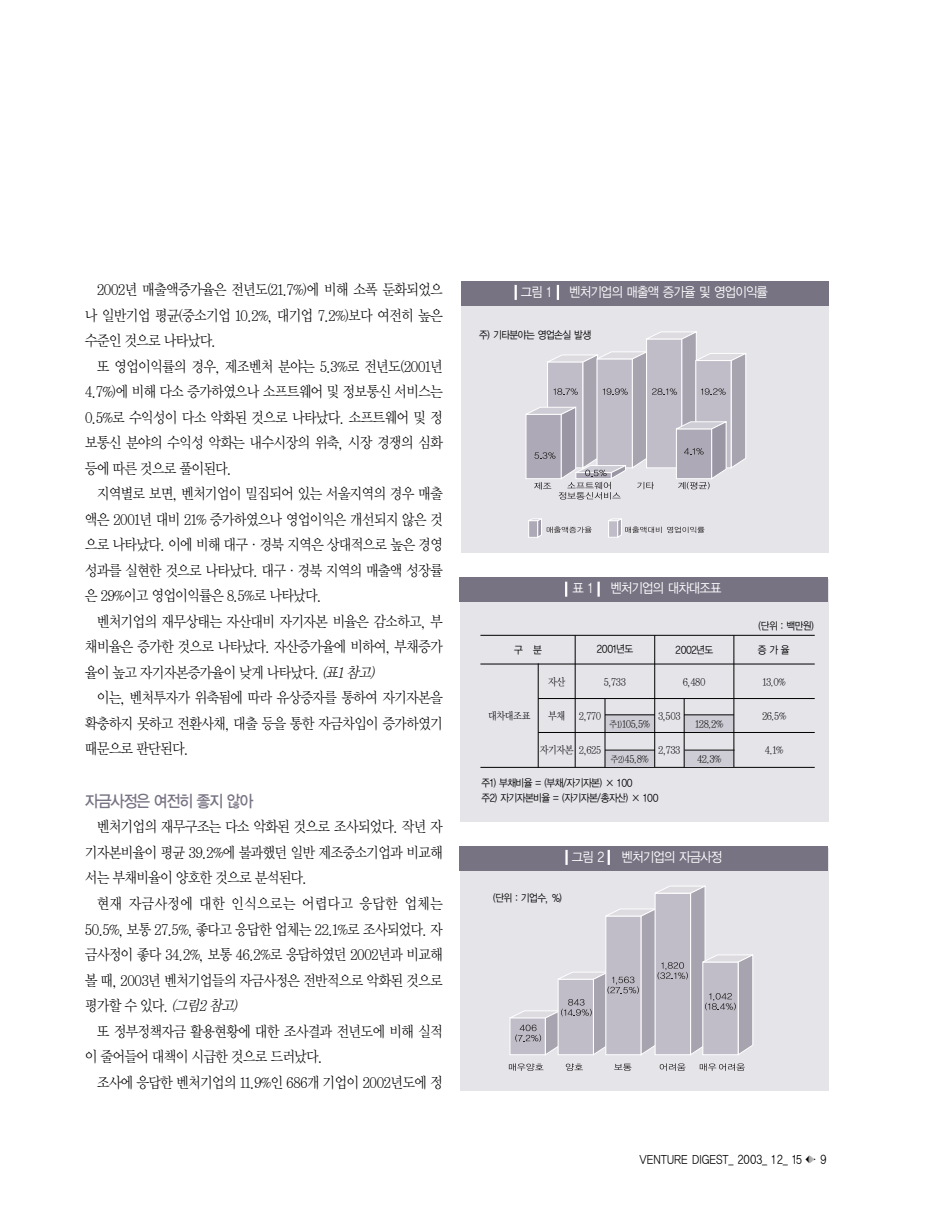
<style>
.page{position:relative;width:935px;height:1211px;background:#fff}
.page>*{position:absolute;margin:0;border:0;box-sizing:border-box;transform-origin:0 0}
.t1{font:16.5px "YGO13";letter-spacing:-.135em;color:#787383;scale:.9 1}
.t2{font:15px/25.5px "Y Mj O12";letter-spacing:-.115em;color:#000;text-align:justify;scale:.9 1}
.t3{font:13.5px "YGO12";letter-spacing:-.13em;color:#fff;scale:.9 1}
.t4{font:12px "YGO12";letter-spacing:-.06em;color:#000;scale:.85 1}
.t5{font:10.5px/15px "YGO12";letter-spacing:-.13em;color:#000;scale:.9 1}
.t6{font:10.5px "Y Mj O12";letter-spacing:-.115em;color:#000;scale:.9 1}
.s1{font-style:italic}
.s2{font-size:9px}
</style>
<div class="page">
<div style="left:460px;top:579px;width:368px;height:242px;background:#e5e4e9"></div>
<div style="left:460px;top:577px;width:368px;height:24px;background:#787383"></div>
<hr style="left:480px;top:635px;width:334px;height:1px;background:#000">
<hr style="left:480px;top:663px;width:334px;height:1px;background:#000">
<hr style="left:538px;top:698px;width:276px;height:1px;background:#000">
<hr style="left:538px;top:732px;width:276px;height:1px;background:#000">
<hr style="left:480px;top:767px;width:334px;height:1px;background:#000">
<hr style="left:538px;top:663px;width:1px;height:104px;background:#000">
<hr style="left:575px;top:635px;width:1px;height:132px;background:#000">
<div style="left:460px;top:848px;width:368px;height:242px;background:#e5e4e9"></div>
<svg style="left:509px;top:1063px;width:34px;height:8px"></svg>
<svg style="left:565px;top:1063px;width:18px;height:8px"></svg>
<svg style="left:614px;top:1063px;width:17px;height:8px"></svg>
<svg style="left:659px;top:1063px;width:26px;height:7px"></svg>
<svg style="left:699px;top:1063px;width:45px;height:7px"></svg>
<svg style="left:509px;top:885px;width:244px;height:171px"></svg>
<div style="left:460px;top:846px;width:368px;height:24px;background:#787383"></div>
<div style="left:605px;top:714px;width:49px;height:18px;background:#cecdd6"></div>
<div style="left:605px;top:750px;width:49px;height:16px;background:#cecdd6"></div>
<div style="left:684px;top:750px;width:49px;height:16px;background:#cecdd6"></div>
<div style="left:684px;top:715px;width:49px;height:17px;background:#cecdd6"></div>
<hr style="left:605px;top:714px;width:50px;height:1px;background:#000">
<hr style="left:604px;top:698px;width:1px;height:69px;background:#000">
<hr style="left:654px;top:635px;width:1px;height:132px;background:#000">
<hr style="left:684px;top:698px;width:1px;height:69px;background:#000">
<hr style="left:733px;top:635px;width:1px;height:132px;background:#000">
<hr style="left:684px;top:714px;width:50px;height:1px;background:#000">
<div style="left:460px;top:283px;width:368px;height:269px;background:#e5e4e9"></div>
<svg style="left:528px;top:518px;width:63px;height:20px"></svg>
<svg style="left:608px;top:518px;width:52px;height:20px"></svg>
<svg style="left:667px;top:526px;width:37px;height:7px"></svg>
<svg style="left:525px;top:331px;width:221px;height:168px"></svg>
<div style="left:460px;top:281px;width:368px;height:24px;background:#787383"></div>
<svg style="left:565px;top:581px;width:2px;height:15px"></svg>
<svg style="left:597px;top:581px;width:2px;height:15px"></svg>
<hr style="left:514px;top:285px;width:3px;height:15px;background:#fff">
<hr style="left:556px;top:285px;width:3px;height:15px;background:#fff">
<svg style="left:565px;top:850px;width:2px;height:15px"></svg>
<hr style="left:607px;top:850px;width:3px;height:15px;background:#fff">
<p class="t2" style="left:84px;top:278px;width:400px;text-indent:12px">2002년 매출액증가율은 전년도(21.7%)에 비해 소폭 둔화되었으 나 일반기업 평균(중소기업 10.2%, 대기업 7.2%)보다 여전히 높은 수준인 것으로 나타났다.</p>
<p class="t2" style="left:84px;top:354px;width:400px;text-indent:12px">또 영업이익률의 경우, 제조벤처 분야는 5.3%로 전년도(2001년 4.7%)에 비해 다소 증가하였으나 소프트웨어 및 정보통신 서비스는 0.5%로 수익성이 다소 악화된 것으로 나타났다. 소프트웨어 및 정 보통신 분야의 수익성 악화는 내수시장의 위축, 시장 경쟁의 심화 등에 따른 것으로 풀이된다.</p>
<p class="t2" style="left:84px;top:482px;width:400px;text-indent:12px">지역별로 보면, 벤처기업이 밀집되어 있는 서울지역의 경우 매출 액은 2001년 대비 21% 증가하였으나 영업이익은 개선되지 않은 것 으로 나타났다. 이에 비해 대구∙경북 지역은 상대적으로 높은 경영 성과를 실현한 것으로 나타났다. 대구∙경북 지역의 매출액 성장률 은 29%이고 영업이익률은 8.5%로 나타났다.</p>
<p class="t2" style="left:84px;top:609px;width:400px;text-indent:12px">벤처기업의 재무상태는 자산대비 자기자본 비율은 감소하고, 부 채비율은 증가한 것으로 나타났다. 자산증가율에 비하여, 부채증가 율이 높고 자기자본증가율이 낮게 나타났다. <span class="s1">(표1참고)</span></p>
<p class="t2" style="left:84px;top:686px;width:400px;text-indent:12px">이는, 벤처투자가 위축됨에 따라 유상증자를 통하여 자기자본을 확충하지 못하고 전환사채, 대출 등을 통한 자금차입이 증가하였기 때문으로 판단된다.</p>
<p class="t1" style="left:84px;top:793px;width:190px">자금사정은 여전히 좋지 않아</p>
<p class="t2" style="left:84px;top:815px;width:400px;text-indent:12px">벤처기업의 재무구조는 다소 악화된 것으로 조사되었다. 작년 자 기자본비율이 평균 39.2%에 불과했던 일반 제조중소기업과 비교해 서는 부채비율이 양호한 것으로 분석된다.</p>
<p class="t2" style="left:84px;top:891px;width:400px;text-indent:12px">현재 자금사정에 대한 인식으로는 어렵다고 응답한 업체는 50.5%, 보통 27.5%, 좋다고 응답한 업체는 22.1%로 조사되었다. 자 금사정이 좋다 34.2%, 보통 46.2%로 응답하였던 2002년과 비교해 볼 때, 2003년 벤처기업들의 자금사정은 전반적으로 악화된 것으로 평가할 수 있다. <span class="s1">(그림2참고)</span></p>
<p class="t2" style="left:84px;top:1019px;width:400px;text-indent:12px">또 정부정책자금 활용현황에 대한 조사결과 전년도에 비해 실적 이 줄어들어 대책이 시급한 것으로 드러났다.</p>
<p class="t2" style="left:96px;top:1070px;width:387px">조사에 응답한 벤처기업의 11.9%인 686개 기업이 2002년도에 정</p>
<p class="t3" style="left:520px;top:286px;width:36px">그림 1</p>
<p class="t3" style="left:569px;top:286px;width:223px">벤처기업의 매출액 증가율 및 영업이익률</p>
<p class="t5" style="left:478px;top:328px;width:127px">주) 기타분야는 영업손실 발생</p>
<p class="t5" style="left:514px;top:643px;width:33px">구 분</p>
<p class="t3" style="left:572px;top:582px;width:25px">표1</p>
<p class="t3" style="left:610px;top:582px;width:126px">벤처기업의 대차대조표</p>
<p class="t5" style="left:758px;top:618px;width:64px">(단위 : 백만원)</p>
<p class="t5" style="left:596px;top:642px;width:43px">2001년도</p>
<p class="t5" style="left:675px;top:642px;width:44px">2002년도</p>
<p class="t5" style="left:757px;top:642px;width:38px">증가율</p>
<p class="t6" style="left:488px;top:711px;width:49px">대차대조표</p>
<p class="t6" style="left:548px;top:677px;width:21px">자산</p>
<p class="t6" style="left:548px;top:711px;width:21px">부채</p>
<p class="t6" style="left:539px;top:745px;width:70px">자기자본 2,625</p>
<p class="t6" style="left:603px;top:677px;width:27px">5,733</p>
<p class="t6" style="left:682px;top:677px;width:27px">6,480</p>
<p class="t6" style="left:657px;top:711px;width:27px">3,503</p>
<p class="t6" style="left:658px;top:745px;width:27px">2,733</p>
<p class="t6" style="left:578px;top:711px;width:27px">2,770</p>
<p class="t6" style="left:609px;top:719px;width:47px"><span class="s2">주1)</span>105.5%</p>
<p class="t6" style="left:610px;top:754px;width:44px"><span class="s2">주2)</span>45.8%</p>
<p class="t6" style="left:696px;top:754px;width:29px">42.3%</p>
<p class="t6" style="left:695px;top:719px;width:33px">128.2%</p>
<p class="t5" style="left:481px;top:776px;width:199px">주1) 부채비율 = (부채/자기자본) × 100<br>주2) 자기자본비율 = (자기자본/총자산) × 100</p>
<p class="t3" style="left:571px;top:851px;width:169px">그림 2 벤처기업의 자금사정</p>
<p class="t5" style="left:492px;top:891px;width:78px">(단위 : 기업수, %)</p>
<p class="t6" style="left:762px;top:677px;width:28px">13.0%</p>
<p class="t6" style="left:761px;top:711px;width:29px">26.5%</p>
<p class="t6" style="left:764px;top:745px;width:23px">4.1%</p>
<p class="t4" style="left:639px;top:1153px;width:194px">VENTURE DIGEST_ 2003_ 1 2_ 15</p>
<p class="t4" style="left:820px;top:1153px;width:9px">9</p>
</div>
